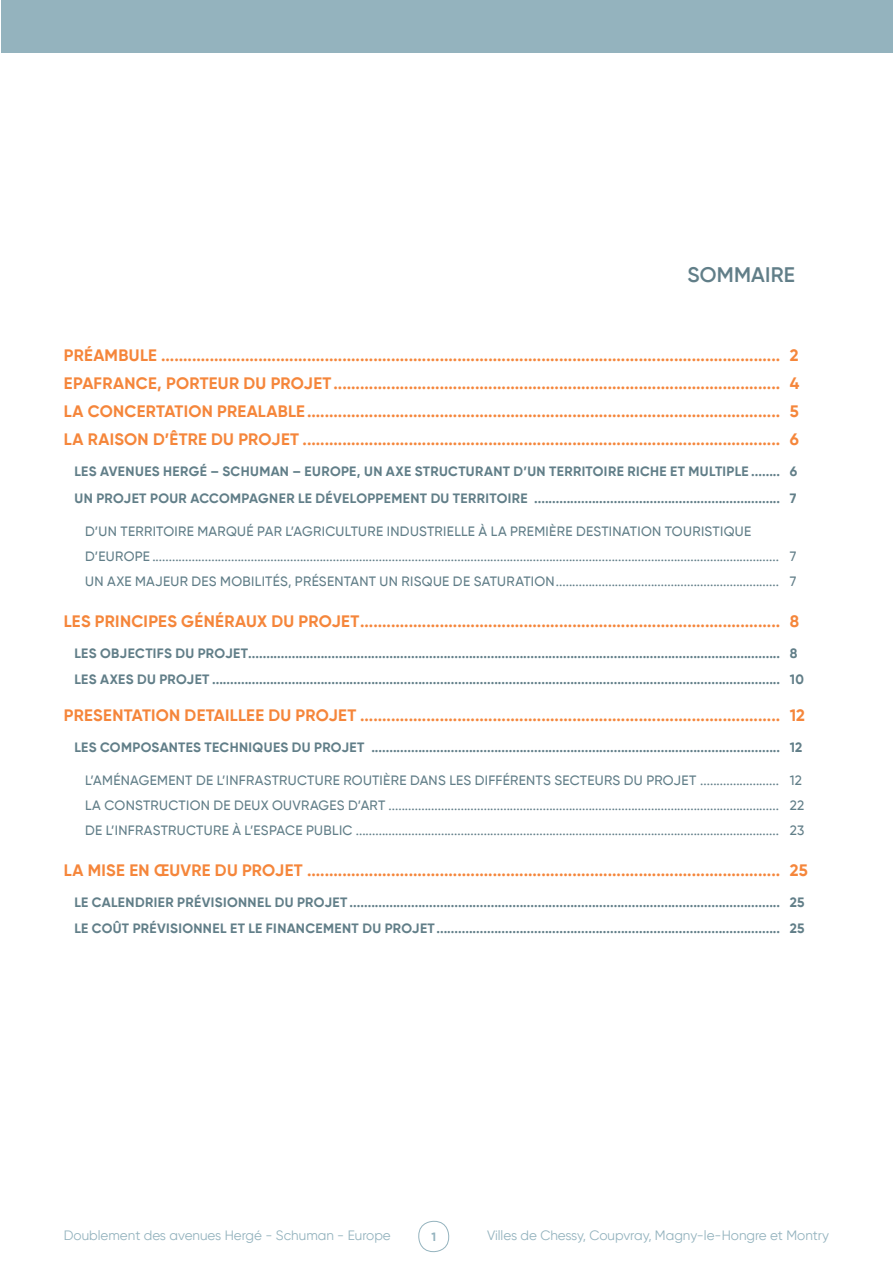
<style>
.page{position:relative;width:893px;height:1263px;background:#fff}
.page>*{position:absolute;margin:0;border:0;box-sizing:border-box;transform-origin:0 0}
.TDM_Titre_1{font:600 21px "Gilroy";letter-spacing:.01em;color:#617e88}
.TDM_Titre_1-2{font:700 16.5px "Gilroy";letter-spacing:.02em;color:#f5863b}
.TDM_Titre_2{font:700 13.5px "Gilroy";letter-spacing:.025em;color:#617e88}
.TDM_Titre_3{font:500 13.5px "Gilroy";letter-spacing:.02em;color:#617e88}
.t1{font:13.5px "Gilroy";color:#94b3be}
.t2{font:700 12px "Gilroy";color:#94b3be}
</style>
<div class="page">
<div style="left:418px;top:1221px;width:31px;height:31px;border:1px solid #94b3be;border-radius:15px"></div>
<div style="left:1px;top:0;width:892px;height:52px;background:#94b3be"></div>
<p class="TDM_Titre_1" style="left:687px;top:262px;width:109px">SOMMAIRE</p>
<p class="TDM_Titre_1-2" style="left:64px;top:345px;width:736px">PRÉAMBULE ............................................................................................................................................ 2</p>
<p class="TDM_Titre_1-2" style="left:64px;top:373px;width:737px">EPAFRANCE, PORTEUR DU PROJET..................................................................................................... 4</p>
<p class="TDM_Titre_1-2" style="left:64px;top:401px;width:736px">LA CONCERTATION PREALABLE........................................................................................................... 5</p>
<p class="TDM_Titre_1-2" style="left:64px;top:429px;width:737px">LA RAISON D’ÊTRE DU PROJET ............................................................................................................ 6</p>
<p class="TDM_Titre_2" style="left:74px;top:463px;width:724px">LES AVENUES HERGÉ – SCHUMAN – EUROPE, UN AXE STRUCTURANT D’UN TERRITOIRE RICHE ET MULTIPLE ........ 6</p>
<p class="TDM_Titre_2" style="left:74px;top:490px;width:723px">UN PROJET POUR ACCOMPAGNER LE DÉVELOPPEMENT DU TERRITOIRE .................................................................... 7</p>
<p class="TDM_Titre_3" style="left:85px;top:523px;width:668px">D’UN TERRITOIRE MARQUÉ PAR L’AGRICULTURE INDUSTRIELLE À LA PREMIÈRE DESTINATION TOURISTIQUE</p>
<p class="TDM_Titre_3" style="left:85px;top:548px;width:713px">D’EUROPE ............................................................................................................................................................................................... 7</p>
<p class="TDM_Titre_3" style="left:85px;top:573px;width:713px">UN AXE MAJEUR DES MOBILITÉS, PRÉSENTANT UN RISQUE DE SATURATION.................................................................... 7</p>
<p class="TDM_Titre_1-2" style="left:64px;top:611px;width:737px">LES PRINCIPES GÉNÉRAUX DU PROJET............................................................................................... 8</p>
<p class="TDM_Titre_2" style="left:74px;top:645px;width:724px">LES OBJECTIFS DU PROJET................................................................................................................................................... 8</p>
<p class="TDM_Titre_2" style="left:74px;top:671px;width:731px">LES AXES DU PROJET ............................................................................................................................................................. 10</p>
<p class="TDM_Titre_1-2" style="left:64px;top:705px;width:743px">PRESENTATION DETAILLEE DU PROJET ............................................................................................... 12</p>
<p class="TDM_Titre_2" style="left:74px;top:738px;width:729px">LES COMPOSANTES TECHNIQUES DU PROJET ................................................................................................................. 12</p>
<p class="TDM_Titre_3" style="left:85px;top:772px;width:718px">L’AMÉNAGEMENT DE L’INFRASTRUCTURE ROUTIÈRE DANS LES DIFFÉRENTS SECTEURS DU PROJET ........................ 12</p>
<p class="TDM_Titre_3" style="left:85px;top:797px;width:721px">LA CONSTRUCTION DE DEUX OUVRAGES D’ART ....................................................................................................................... 22</p>
<p class="TDM_Titre_3" style="left:85px;top:822px;width:721px">DE L’INFRASTRUCTURE À L’ESPACE PUBLIC ................................................................................................................................. 23</p>
<p class="TDM_Titre_1-2" style="left:64px;top:860px;width:745px">LA MISE EN ŒUVRE DU PROJET ........................................................................................................... 25</p>
<p class="TDM_Titre_2" style="left:74px;top:893px;width:732px">LE CALENDRIER PRÉVISIONNEL DU PROJET ....................................................................................................................... 25</p>
<p class="TDM_Titre_2" style="left:74px;top:920px;width:732px">LE COÛT PRÉVISIONNEL ET LE FINANCEMENT DU PROJET............................................................................................... 25</p>
<p class="t1" style="left:64px;top:1226px;width:329px">Doublement des avenues Hergé - Schuman - Europe</p>
<p class="t2" style="left:431px;top:1229px;width:6px">1</p>
<p class="t1" style="left:487px;top:1226px;width:344px">Villes de Chessy, Coupvray, Magny-le-Hongre et Montry</p>
</div>
